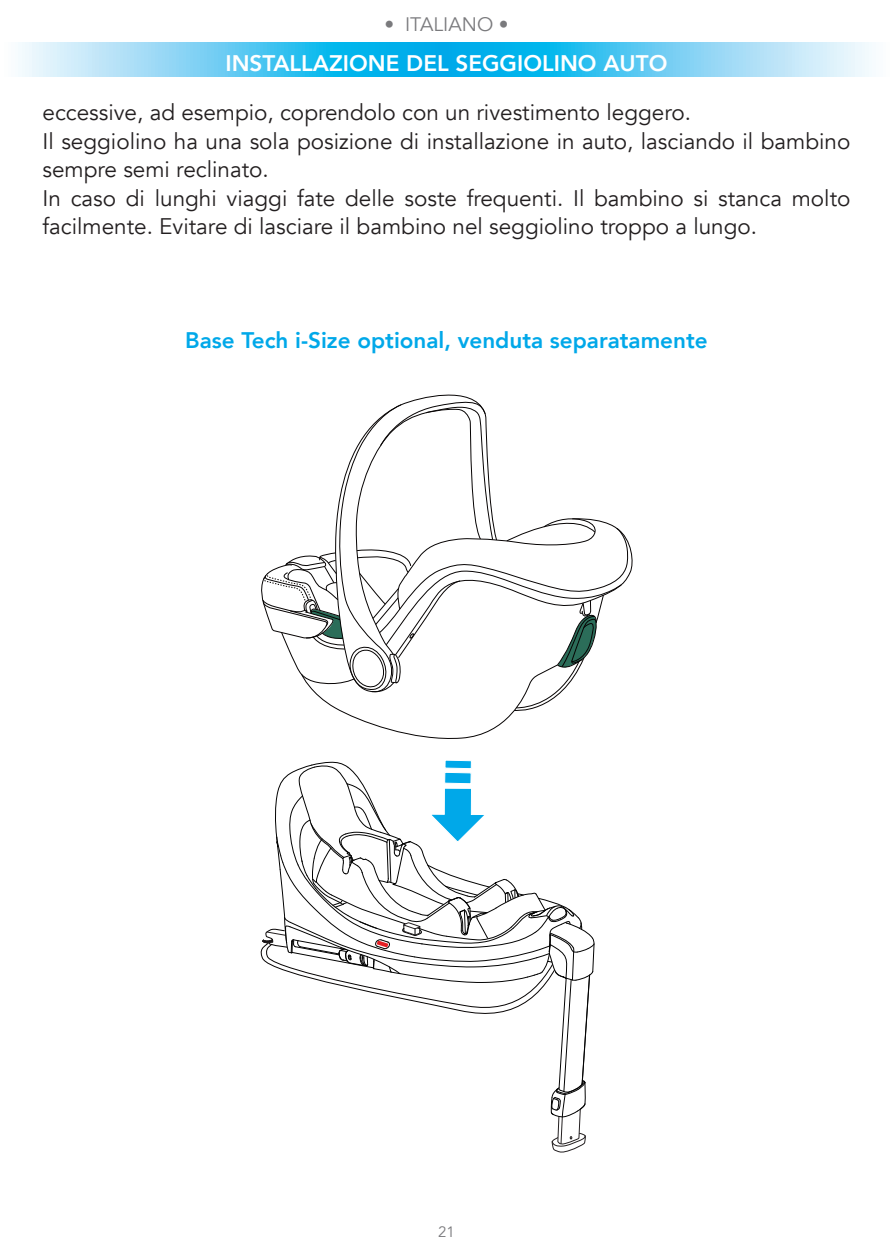
<style>
.page{position:relative;width:893px;height:1259px;background:#fff}
.page>*{position:absolute;margin:0;border:0;box-sizing:border-box;transform-origin:0 0}
.puntato_arancio{font:22.5px/28.5px "Avenir";color:#231f20}
.t1{font:800 22.5px "Avenir";color:#00a8e9}
.t2{font:800 22.5px "Avenir";color:#fff}
.t3{font:19.5px "Avenir";color:#7a7a7d}
.t4{font:15px "Avenir";color:#7a7a7d}
</style>
<div class="page">
<svg style="left:18px;top:43px;width:854px;height:34px;background:#66cdf2"></svg>
<div style="left:445px;top:760px;width:27px;height:9px;border:1px solid #fff"></div>
<svg style="left:260px;top:762px;width:335px;height:391px"></svg>
<svg style="left:261px;top:397px;width:372px;height:342px"></svg>
<p class="t3" style="left:385px;top:13px;width:125px">• ITALIANO •</p>
<p class="t2" style="left:225px;top:45px;width:444px">INSTALLAZIONE DEL SEGGIOLINO AUTO</p>
<p class="puntato_arancio" style="left:43px;top:99px;width:650px">eccessive, ad esempio, coprendolo con un rivestimento leggero.</p>
<p class="puntato_arancio" style="left:43px;top:127px;width:809px">Il seggiolino ha una sola posizione di installazione in auto, lasciando il bambino sempre semi reclinato.</p>
<p class="puntato_arancio" style="left:43px;top:184px;width:809px">In caso di lunghi viaggi fate delle soste frequenti. Il bambino si stanca molto facilmente. Evitare di lasciare il bambino nel seggiolino troppo a lungo.</p>
<p class="t1" style="left:185px;top:323px;width:524px">Base Tech i-Size optional, venduta separatamente</p>
<p class="t4" style="left:438px;top:1222px;width:18px">21</p>
</div>
